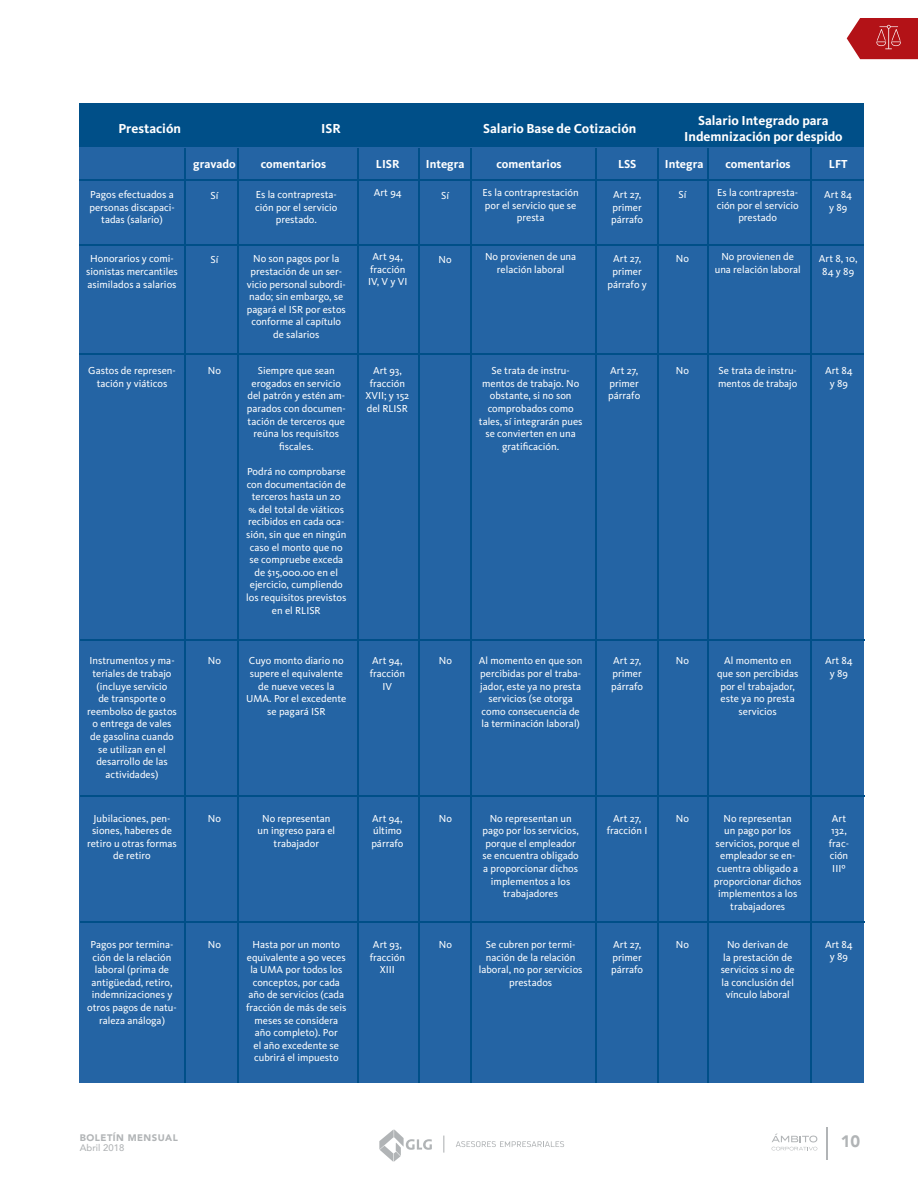
<style>
.page{position:relative;width:918px;height:1188px;background:#fff}
.page>*{position:absolute;margin:0;border:0;box-sizing:border-box;transform-origin:0 0}
.t1{font:900 16.5px "Avenir";color:#b1b4b6}
.t2{font:700 13.5px/16.2px "Kievit OT";color:#fff;text-align:center}
.t3{font:700 12px "Kievit OT";color:#fff}
.t4{font:10.5px/12.6px "Kievit OT";color:#fff;text-align:center}
.t5{font:900 9.45px "Avenir";letter-spacing:.05em;color:#b1b4b6}
.t6{font:500 9.45px "Avenir";color:#b1b4b6}
</style>
<div class="page">
<svg style="left:379px;top:1130px;width:53px;height:32px"></svg>
<svg style="left:456px;top:1141px;width:108px;height:6px"></svg>
<svg style="left:443px;top:1136px;width:1px;height:17px"></svg>
<svg style="left:772px;top:1134px;width:46px;height:16px"></svg>
<hr style="left:826px;top:1127px;width:2px;height:33px;background:#b1b4b6">
<div style="left:80px;top:104px;width:784px;height:46px;background:#004f88"></div>
<div style="left:80px;top:147px;width:784px;height:936px;background:#2464a4"></div>
<hr style="left:185px;top:148px;width:1px;height:935px;background:#004f88">
<hr style="left:237px;top:148px;width:2px;height:935px;background:#004f88">
<hr style="left:80px;top:179px;width:784px;height:1px;background:#004f88">
<hr style="left:80px;top:244px;width:784px;height:2px;background:#004f88">
<hr style="left:80px;top:353px;width:784px;height:2px;background:#004f88">
<hr style="left:80px;top:639px;width:784px;height:1px;background:#004f88">
<hr style="left:80px;top:795px;width:784px;height:2px;background:#004f88">
<hr style="left:80px;top:921px;width:784px;height:2px;background:#004f88">
<hr style="left:358px;top:148px;width:1px;height:935px;background:#004f88">
<hr style="left:418px;top:148px;width:2px;height:935px;background:#004f88">
<hr style="left:471px;top:148px;width:1px;height:935px;background:#004f88">
<hr style="left:595px;top:148px;width:2px;height:935px;background:#004f88">
<hr style="left:657px;top:148px;width:2px;height:935px;background:#004f88">
<hr style="left:707px;top:148px;width:2px;height:935px;background:#004f88">
<hr style="left:810px;top:148px;width:2px;height:935px;background:#004f88">
<svg style="left:847px;top:18px;width:71px;height:41px;background:#bc2f33"></svg>
<p class="t2" style="left:118px;top:120px;width:64px">Prestación</p>
<p class="t2" style="left:321px;top:120px;width:21px">ISR</p>
<p class="t2" style="left:684px;top:112px;width:160px">Salario Integrado para<br>Indemnización por despido</p>
<p class="t2" style="left:483px;top:120px;width:154px">Salario Base de Cotización</p>
<p class="t3" style="left:193px;top:157px;width:44px">gravado</p>
<p class="t3" style="left:261px;top:157px;width:67px">comentarios</p>
<p class="t3" style="left:376px;top:157px;width:25px">LISR</p>
<p class="t3" style="left:426px;top:157px;width:40px">Integra</p>
<p class="t3" style="left:496px;top:157px;width:67px">comentarios</p>
<p class="t3" style="left:618px;top:157px;width:20px">LSS</p>
<p class="t3" style="left:665px;top:157px;width:40px">Integra</p>
<p class="t3" style="left:725px;top:157px;width:67px">comentarios</p>
<p class="t3" style="left:829px;top:157px;width:20px">LFT</p>
<p class="t4" style="left:89px;top:188px;width:87px">Pagos efectuados a personas discapaci&shy;tadas (salario)</p>
<p class="t4" style="left:86px;top:252px;width:93px">Honorarios y comi&shy;sionistas mercantiles asimilados a salarios</p>
<p class="t4" style="left:210px;top:189px;width:9px">Sí</p>
<p class="t4" style="left:210px;top:253px;width:9px">Sí</p>
<p class="t4" style="left:255px;top:188px;width:84px">Es la contrapresta&shy;ción por el servicio prestado.</p>
<p class="t4" style="left:247px;top:252px;width:101px">No son pagos por la prestación de un ser&shy;vicio personal subordi&shy;nado; sin embargo, se pagará el ISR por estos conforme al capítulo de salarios</p>
<p class="t4" style="left:374px;top:186px;width:29px">Art 94</p>
<p class="t4" style="left:368px;top:250px;width:41px">Art 94, fracción<br>IV, V y VI</p>
<p class="t4" style="left:441px;top:189px;width:9px">Sí</p>
<p class="t4" style="left:439px;top:253px;width:15px">No</p>
<p class="t4" style="left:483px;top:186px;width:98px">Es la contraprestación por el servicio que se presta</p>
<p class="t4" style="left:485px;top:250px;width:93px">No provienen de una relación laboral</p>
<p class="t4" style="left:611px;top:188px;width:34px;text-align:left">Art 27, primer párrafo</p>
<p class="t4" style="left:608px;top:252px;width:41px">Art 27, primer párrafo y</p>
<p class="t4" style="left:679px;top:188px;width:9px">Sí</p>
<p class="t4" style="left:676px;top:252px;width:15px">No</p>
<p class="t4" style="left:717px;top:186px;width:84px">Es la contrapresta&shy;ción por el servicio prestado</p>
<p class="t4" style="left:715px;top:250px;width:87px">No provienen de una relación laboral</p>
<p class="t4" style="left:824px;top:188px;width:29px">Art 84 y 89</p>
<p class="t4" style="left:819px;top:252px;width:40px">Art 8, 10,<br>84 y 89</p>
<p class="t4" style="left:88px;top:364px;width:89px">Gastos de represen&shy;tación y viáticos</p>
<p class="t4" style="left:208px;top:364px;width:15px">No</p>
<p class="t4" style="left:247px;top:364px;width:101px">Siempre que sean erogados en servicio del patrón y estén am&shy;parados con documen&shy;tación de terceros que reúna los requisitos fiscales.</p>
<p class="t4" style="left:246px;top:465px;width:102px">Podrá no comprobarse con documentación de terceros hasta un 20<br>% del total de viáticos recibidos en cada oca&shy;sión, sin que en ningún caso el monto que no se compruebe exceda de $15,000.00 en el ejercicio, cumpliendo los requisitos previstos en el RLISR</p>
<p class="t4" style="left:365px;top:364px;width:45px">Art 93, fracción<br>XVII; y 152 del RLISR</p>
<p class="t4" style="left:479px;top:364px;width:105px">Se trata de instru&shy;mentos de trabajo. No obstante, si no son comprobados como tales, sí integrarán pues se convierten en una gratificación.</p>
<p class="t4" style="left:608px;top:364px;width:34px;text-align:left">Art 27, primer párrafo</p>
<p class="t4" style="left:676px;top:364px;width:15px">No</p>
<p class="t4" style="left:718px;top:364px;width:81px;text-align:left">Se trata de instru&shy;mentos de trabajo</p>
<p class="t4" style="left:825px;top:364px;width:29px">Art 84 y 89</p>
<p class="t4" style="left:87px;top:654px;width:91px">Instrumentos y ma&shy;teriales de trabajo (incluye servicio<br>de transporte o reembolso de gastos o entrega de vales de gasolina cuando se utilizan en el desarrollo de las actividades)</p>
<p class="t4" style="left:87px;top:812px;width:91px">Jubilaciones, pen&shy;siones, haberes de retiro u otras formas de retiro</p>
<p class="t4" style="left:208px;top:654px;width:15px">No</p>
<p class="t4" style="left:246px;top:654px;width:102px">Cuyo monto diario no supere el equivalente de nueve veces la<br>UMA. Por el excedente se pagará ISR</p>
<p class="t4" style="left:370px;top:654px;width:37px">Art 94, fracción<br>IV</p>
<p class="t4" style="left:208px;top:812px;width:15px">No</p>
<p class="t4" style="left:257px;top:812px;width:79px">No representan un ingreso para el trabajador</p>
<p class="t4" style="left:371px;top:812px;width:34px;text-align:left">Art 94, último párrafo</p>
<p class="t4" style="left:87px;top:938px;width:91px">Pagos por termina&shy;ción de la relación laboral (prima de antigüedad, retiro, indemnizaciones y otros pagos de natu&shy;raleza análoga)</p>
<p class="t4" style="left:208px;top:938px;width:15px">No</p>
<p class="t4" style="left:246px;top:938px;width:102px">Hasta por un monto equivalente a 90 veces la UMA por todos los conceptos, por cada año de servicios (cada fracción de más de seis meses se considera año completo). Por<br>el año excedente se cubrirá el impuesto</p>
<p class="t4" style="left:370px;top:938px;width:37px">Art 93, fracción<br>XIII</p>
<p class="t4" style="left:439px;top:654px;width:15px">No</p>
<p class="t4" style="left:479px;top:654px;width:105px">Al momento en que son percibidas por el traba&shy;jador, este ya no presta servicios (se otorga como consecuencia de la terminación laboral)</p>
<p class="t4" style="left:611px;top:654px;width:34px;text-align:left">Art 27, primer párrafo</p>
<p class="t4" style="left:676px;top:654px;width:15px">No</p>
<p class="t4" style="left:717px;top:654px;width:83px">Al momento en que son percibidas por el trabajador, este ya no presta servicios</p>
<p class="t4" style="left:825px;top:654px;width:29px">Art 84 y 89</p>
<p class="t4" style="left:439px;top:812px;width:15px">No</p>
<p class="t4" style="left:439px;top:938px;width:15px">No</p>
<p class="t4" style="left:482px;top:812px;width:98px">No representan un pago por los servicios, porque el empleador se encuentra obligado a proporcionar dichos implementos a los trabajadores</p>
<p class="t4" style="left:479px;top:938px;width:105px">Se cubren por termi&shy;nación de la relación laboral, no por servicios prestados</p>
<p class="t4" style="left:607px;top:812px;width:42px">Art 27, fracción I</p>
<p class="t4" style="left:611px;top:938px;width:34px;text-align:left">Art 27, primer párrafo</p>
<p class="t4" style="left:676px;top:812px;width:15px">No</p>
<p class="t4" style="left:676px;top:938px;width:15px">No</p>
<p class="t4" style="left:714px;top:812px;width:89px">No representan<br>un pago por los servicios, porque el empleador se en&shy;cuentra obligado a proporcionar dichos implementos a los trabajadores</p>
<p class="t4" style="left:721px;top:938px;width:76px">No derivan de<br>la prestación de servicios si no de la conclusión del vínculo laboral</p>
<p class="t4" style="left:829px;top:812px;width:21px">Art<br>132, frac&shy;ción<br>IIIº</p>
<p class="t4" style="left:825px;top:938px;width:29px">Art 84 y 89</p>
<p class="t5" style="left:80px;top:1130px;width:99px">BOLETÍN MENSUAL</p>
<p class="t6" style="left:80px;top:1139px;width:46px">Abril 2018</p>
<h1 class="t1" style="left:841px;top:1127px;width:21px">10</h1>
</div>
